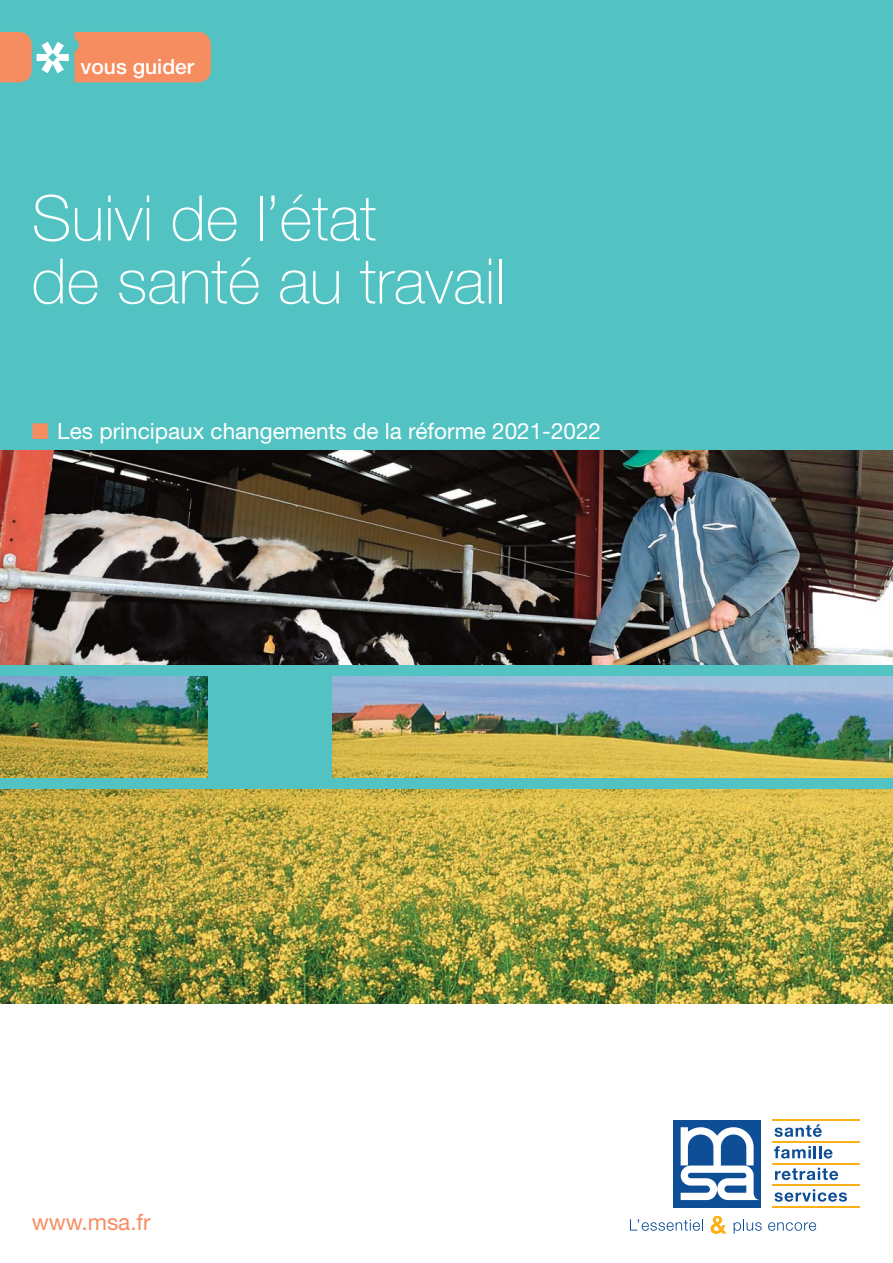
<style>
.page{position:relative;width:893px;height:1263px;background:#fff}
.page>*{position:absolute;margin:0;border:0;box-sizing:border-box;transform-origin:0 0}
.t1{font:100 63px/63px "Helvetica Neue LT Std";color:#fff}
.t2{font:22.5px "Helvetica Neue";color:#fff}
.t3{font:22.5px "Helvetica Neue";color:#f68d61}
.t4{font:500 21px "Helvetica Neue LT Std";color:#fff}
.s1{color:#f68d61}
</style>
<div class="page">
<div style="left:0;top:0;width:892px;height:451px;background:#52c3c2"></div>
<img style="left:0;top:451px;width:892px;height:552px">
<svg style="left:774px;top:1124px;width:47px;height:13px"></svg>
<svg style="left:774px;top:1146px;width:58px;height:13px"></svg>
<svg style="left:775px;top:1168px;width:63px;height:12px"></svg>
<svg style="left:774px;top:1189px;width:73px;height:13px"></svg>
<hr style="left:772px;top:1120px;width:88px;height:1px;background:#fcaf17">
<hr style="left:772px;top:1141px;width:88px;height:1px;background:#fcaf17">
<hr style="left:772px;top:1163px;width:88px;height:1px;background:#fcaf17">
<hr style="left:772px;top:1185px;width:88px;height:1px;background:#fcaf17">
<hr style="left:772px;top:1206px;width:88px;height:1px;background:#fcaf17">
<div style="left:673px;top:1120px;width:87px;height:87px;background:#0e4e96"></div>
<svg style="left:680px;top:1127px;width:79px;height:73px"></svg>
<svg style="left:630px;top:1219px;width:73px;height:12px"></svg>
<svg style="left:710px;top:1216px;width:16px;height:18px"></svg>
<svg style="left:733px;top:1219px;width:28px;height:15px"></svg>
<svg style="left:768px;top:1222px;width:48px;height:9px"></svg>
<div style="left:208px;top:666px;width:123px;height:123px;background:#52c3c2"></div>
<svg style="left:0;top:32px;width:211px;height:51px"></svg>
<div style="left:0;top:666px;width:892px;height:10px;background:#52c3c2"></div>
<div style="left:0;top:778px;width:892px;height:11px;background:#52c3c2"></div>
<p class="t4" style="left:81px;top:59px;width:115px">vous guider</p>
<h1 class="t1" style="left:32px;top:187px;width:475px">Suivi de l’état<br>de santé au travail</h1>
<p class="t2" style="left:32px;top:423px;width:571px"><span class="s1">■</span> Les principaux changements de la réforme 2021-2022</p>
<p class="t3" style="left:32px;top:1214px;width:120px">www.msa.fr</p>
</div>
